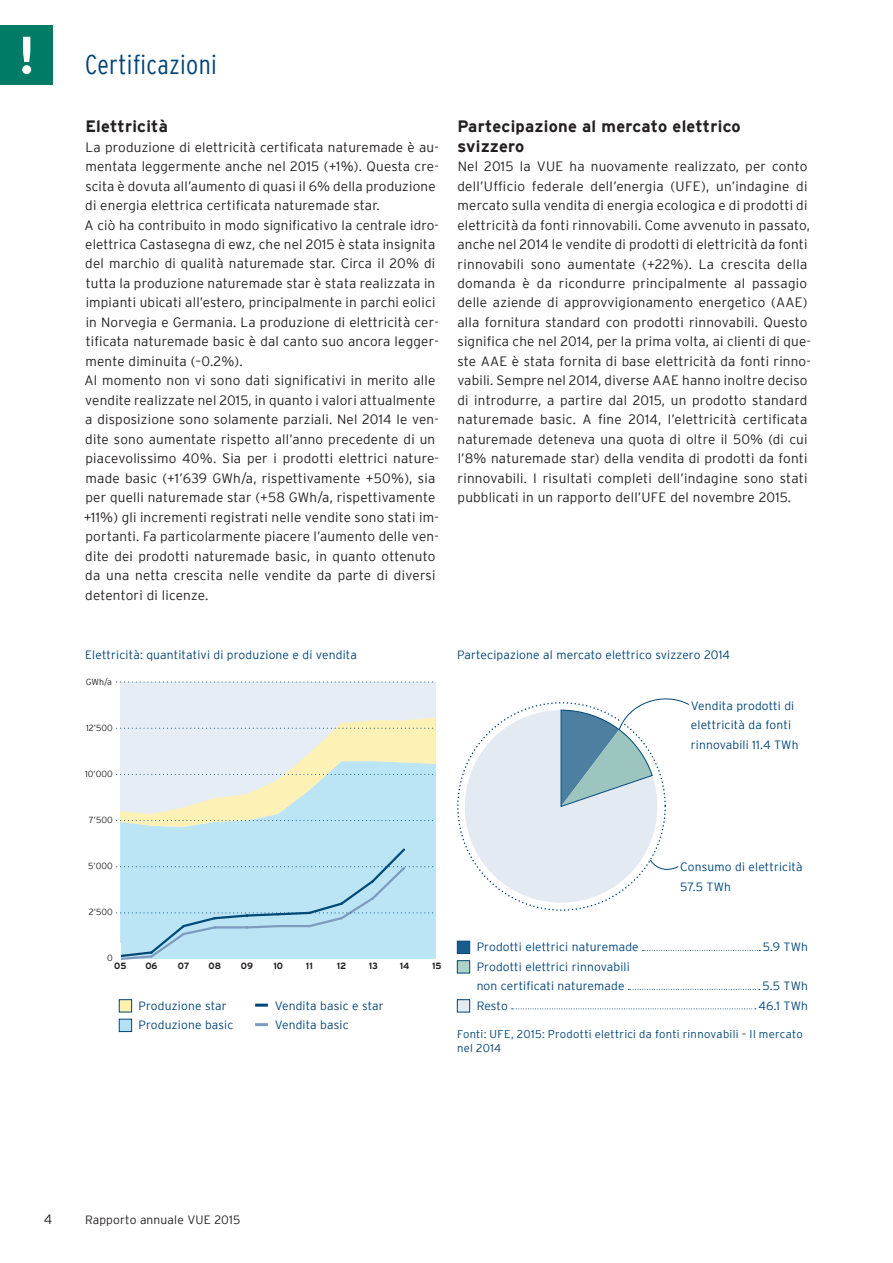
<style>
.page{position:relative;width:893px;height:1263px;background:#fff}
.page>*{position:absolute;margin:0;border:0;box-sizing:border-box;transform-origin:0 0}
.t1{font:300 condensed 27px "Interstate";letter-spacing:.015em;color:#004577}
.t2{font:700 16.5px/19.5px "Interstate";letter-spacing:.015em;color:#231f20}
.t3{font:300 13.5px/19.5px "Interstate";letter-spacing:.015em;color:#231f20}
.t4{font:300 12px/19.5px "Interstate";letter-spacing:.015em;color:#004577}
.t5{font:300 12px "Interstate";letter-spacing:.015em;color:#004a78}
.t6{font:300 12px "Interstate";letter-spacing:.015em;color:#231f20}
.t7{font:300 11.25px/13.5px "Interstate";letter-spacing:.025em;color:#004577}
.t8{font:700 9px "Interstate";color:#231f20}
.t9{font:300 8.85px "Interstate";color:#231f20}
</style>
<div class="page">
<div style="left:0;top:25px;width:52px;height:60px;background:#007c66"></div>
<svg style="left:22px;top:37px;width:9px;height:37px"></svg>
<div style="left:120px;top:682px;width:316px;height:277px;background:#e7edf5"></div>
<div style="left:120px;top:827px;width:316px;height:19px;background:#bbe4f5"></div>
<svg style="left:117px;top:846px;width:319px;height:114px;background:#b6dff1"></svg>
<svg style="left:117px;top:718px;width:319px;height:109px"></svg>
<svg style="left:117px;top:681px;width:317px;height:1px"></svg>
<hr style="left:117px;top:943px;width:3px;height:19px;background:#fff">
<svg style="left:643px;top:950px;width:117px;height:1px"></svg>
<svg style="left:628px;top:989px;width:132px;height:1px"></svg>
<svg style="left:512px;top:1008px;width:244px;height:1px"></svg>
<div style="left:457px;top:941px;width:13px;height:13px;background:#175c8c;border:1px solid #004577"></div>
<div style="left:457px;top:960px;width:13px;height:13px;background:#b0d1c9;border:1px solid #004577"></div>
<div style="left:457px;top:999px;width:13px;height:13px;background:#e4eaf2;border:1px solid #004577"></div>
<svg style="left:457px;top:698px;width:232px;height:213px"></svg>
<div style="left:119px;top:999px;width:13px;height:13px;background:#fff1af;border:1px solid #004577"></div>
<svg style="left:255px;top:1004px;width:13px;height:3px"></svg>
<div style="left:119px;top:1019px;width:13px;height:13px;background:#b2e2f3;border:1px solid #004577"></div>
<svg style="left:255px;top:1023px;width:13px;height:3px"></svg>
<h1 class="t1" style="left:85px;top:49px;width:133px">Certificazioni</h1>
<p class="t2" style="left:85px;top:116px;width:84px">Elettricità</p>
<p class="t3" style="left:84px;top:137px;width:357px">La produzione di elettricità certificata naturemade è au&shy;mentata leggermente anche nel 2015 (+1%). Questa cre&shy;scita è dovuta all’aumento di quasi il 6% della produzione di energia elettrica certificata naturemade star.<br>A ciò ha contribuito in modo significativo la centrale idro&shy;elettrica Castasegna di ewz, che nel 2015 è stata insignita del marchio di qualità naturemade star. Circa il 20% di tutta la produzione naturemade star è stata realizzata in impianti ubicati all’estero, principalmente in parchi eolici in Norvegia e Germania. La produzione di elettricità cer&shy;tificata naturemade basic è dal canto suo ancora legger&shy;mente diminuita (–0.2%).<br>Al momento non vi sono dati significativi in merito alle vendite realizzate nel 2015, in quanto i valori attualmente a disposizione sono solamente parziali. Nel 2014 le ven&shy;dite sono aumentate rispetto all’anno precedente di un piacevolissimo 40%. Sia per i prodotti elettrici nature&shy;made basic (+1’639 GWh/a, rispettivamente +50%), sia per quelli naturemade star (+58 GWh/a, rispettivamente +11%) gli incrementi registrati nelle vendite sono stati im&shy;portanti. Fa particolarmente piacere l’aumento delle ven&shy;dite dei prodotti naturemade basic, in quanto ottenuto da una netta crescita nelle vendite da parte di diversi detentori di licenze.</p>
<p class="t2" style="left:457px;top:116px;width:285px">Partecipazione al mercato elettrico svizzero</p>
<p class="t3" style="left:457px;top:156px;width:355px">Nel 2015 la VUE ha nuovamente realizzato, per conto dell’Ufficio federale dell’energia (UFE), un’indagine di mercato sulla vendita di energia ecologica e di prodotti di elettricità da fonti rinnovabili. Come avvenuto in passato, anche nel 2014 le vendite di prodotti di elettricità da fonti rinnovabili sono aumentate (+22%). La crescita della domanda è da ricondurre principalmente al passagio delle aziende di approvvigionamento energetico (AAE) alla fornitura standard con prodotti rinnovabili. Questo significa che nel 2014, per la prima volta, ai clienti di que&shy;ste AAE è stata fornita di base elettricità da fonti rinno&shy;vabili. Sempre nel 2014, diverse AAE hanno inoltre deciso di introdurre, a partire dal 2015, un prodotto standard naturemade basic. A fine 2014, l’elettricità certificata naturemade deteneva una quota di oltre il 50% (di cui l’8% naturemade star) della vendita di prodotti da fonti rinnovabili. I risultati completi dell’indagine sono stati pubblicati in un rapporto dell’UFE del novembre 2015.</p>
<p class="t4" style="left:85px;top:644px;width:273px">Elettricità: quantitativi di produzione e di vendita</p>
<p class="t4" style="left:457px;top:644px;width:274px">Partecipazione al mercato elettrico svizzero 2014</p>
<p class="t5" style="left:85px;top:647px;width:233px">Strom: Produktions- un Verkaufsm ngen</p>
<p class="t9" style="left:86px;top:677px;width:27px">GWh/a</p>
<p class="t9" style="left:86px;top:723px;width:28px">12’500</p>
<p class="t9" style="left:85px;top:769px;width:29px">10’000</p>
<p class="t9" style="left:89px;top:815px;width:25px">7’500</p>
<p class="t9" style="left:88px;top:861px;width:26px">5’000</p>
<p class="t9" style="left:89px;top:907px;width:25px">2’500</p>
<p class="t9" style="left:107px;top:953px;width:7px">0</p>
<p class="t8" style="left:114px;top:961px;width:14px">05</p>
<p class="t8" style="left:145px;top:961px;width:14px">06</p>
<p class="t8" style="left:178px;top:961px;width:13px">07</p>
<p class="t8" style="left:209px;top:961px;width:14px">08</p>
<p class="t8" style="left:241px;top:961px;width:14px">09</p>
<p class="t8" style="left:273px;top:961px;width:11px">10</p>
<p class="t8" style="left:306px;top:961px;width:8px">11</p>
<p class="t8" style="left:369px;top:961px;width:11px">13</p>
<p class="t8" style="left:337px;top:961px;width:11px">12</p>
<p class="t8" style="left:400px;top:961px;width:11px">14</p>
<p class="t8" style="left:432px;top:961px;width:11px">15</p>
<p class="t4" style="left:139px;top:995px;width:90px">Produzione star</p>
<p class="t4" style="left:275px;top:995px;width:111px">Vendita basic e star</p>
<p class="t4" style="left:139px;top:1015px;width:96px">Produzione basic</p>
<p class="t4" style="left:275px;top:1015px;width:75px">Vendita basic</p>
<p class="t4" style="left:691px;top:696px;width:109px">Vendita prodotti di elettricità da fonti rinnovabili 11.4 TWh</p>
<p class="t4" style="left:680px;top:857px;width:124px">Consumo di elettricità<br>57.5 TWh</p>
<p class="t4" style="left:477px;top:937px;width:164px">Prodotti elettrici naturemade</p>
<p class="t4" style="left:763px;top:937px;width:46px">5.9 TWh</p>
<p class="t4" style="left:477px;top:956px;width:155px">Prodotti elettrici rinnovabili non certificati naturemade</p>
<p class="t4" style="left:762px;top:976px;width:47px">5.5 TWh</p>
<p class="t4" style="left:477px;top:995px;width:33px">Resto</p>
<p class="t4" style="left:759px;top:995px;width:51px">46.1 TWh</p>
<p class="t7" style="left:457px;top:1027px;width:347px">Fonti: UFE, 2015: Prodotti elettrici da fonti rinnovabili – Il mercato nel 2014</p>
<p class="t3" style="left:44px;top:1209px;width:10px">4</p>
<p class="t6" style="left:85px;top:1213px;width:157px">Rapporto annuale VUE 2015</p>
</div>
